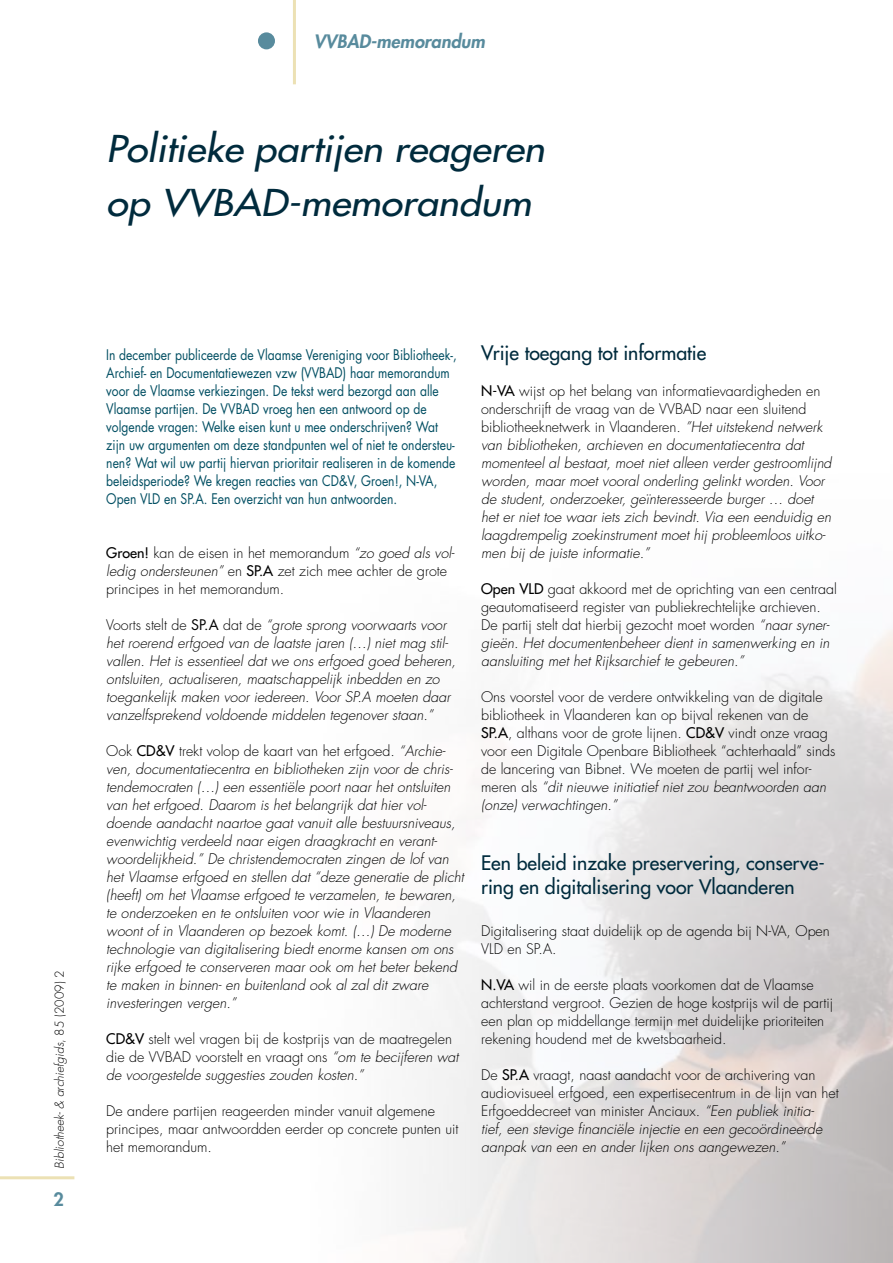
<style>
.page{position:relative;width:893px;height:1263px;background:#fff}
.page>*{position:absolute;margin:0;border:0;box-sizing:border-box;transform-origin:0 0}
.t1{font:italic 36px/54px "Futura";color:#002b3d;scale:1.1 1}
.t2{font:19.5px/24px "Futura";color:#002b3d}
.t3{font:italic 800 18px "Futura";color:#588b9d}
.t4{font:800 18px "Futura";color:#588b9d}
.t5{font:italic 300 14.25px/18px "Futura";color:#000}
.t6{font:300 14.25px/18px "Futura";color:#000}
.t7{font:14.25px/18px "Futura";color:#004e62;scale:.85 1}
.t8{font:italic 300 12px "Futura";color:#000}
.s1{font-style:normal}
.s2{font-weight:400}
.s3{font-style:italic}
.s4{font-weight:400;font-style:normal}
</style>
<div class="page">
<hr style="left:0;top:1176px;width:74px;height:3px;background:#ece1b4">
<hr style="left:293px;top:0;width:3px;height:84px;background:#ece1b4">
<div style="left:258px;top:32px;width:17px;height:17px;background:#588b9d;border-radius:50%"></div>
<p class="t3" style="left:314px;top:30px;width:173px">VVBAD-memorandum</p>
<h1 class="t1" style="left:106px;top:122px;width:400px">Politieke partijen reageren op VVBAD-memorandum</h1>
<p class="t8" style="left:52px;top:1168px;width:200px;rotate:-90deg">Bibliotheek- &amp; archiefgids<span class="s1">, 85 (2009) 2</span></p>
<p class="t4" style="left:53px;top:1188px;width:12px">2</p>
<p class="t7" style="left:106px;top:346px;width:414px">In december publiceerde de Vlaamse Vereniging voor Bibliotheek-, Archief- en Documentatiewezen vzw (VVBAD) haar memorandum voor de Vlaamse verkiezingen. De tekst werd bezorgd aan alle Vlaamse partijen. De VVBAD vroeg hen een antwoord op de volgende vragen: Welke eisen kunt u mee onderschrijven? Wat zijn uw argumenten om deze standpunten wel of niet te ondersteu&shy;nen? Wat wil uw partij hiervan prioritair realiseren in de komende beleidsperiode? We kregen reacties van CD&amp;V, Groen!, N-VA, Open VLD en SP.A. Een overzicht van hun antwoorden.</p>
<p class="t6" style="left:106px;top:544px;width:350px"><span class="s2">Groen!</span> kan de eisen in het memorandum <span class="s3">“zo goed als vol&shy;ledig ondersteunen”</span> en <span class="s2">SP.A</span> zet zich mee achter de grote principes in het memorandum.</p>
<p class="t5" style="left:106px;top:616px;width:351px"><span class="s1">Voorts stelt de</span> <span class="s4">SP.A</span> <span class="s1">dat de</span> “grote sprong voorwaarts voor het roerend erfgoed van de laatste jaren (…) niet mag stil&shy;vallen. Het is essentieel dat we ons erfgoed goed beheren, ontsluiten, actualiseren, maatschappelijk inbedden en zo toegankelijk maken voor iedereen. Voor SP.A moeten daar vanzelfsprekend voldoende middelen tegenover staan.”</p>
<p class="t5" style="left:106px;top:742px;width:359px"><span class="s1">Ook</span> <span class="s4">CD&amp;V</span> <span class="s1">trekt volop de kaart van het erfgoed.</span> “Archie&shy;ven, documentatiecentra en bibliotheken zijn voor de chris&shy;tendemocraten (…) een essentiële poort naar het ontsluiten van het erfgoed. Daarom is het belangrijk dat hier vol&shy;doende aandacht naartoe gaat vanuit alle bestuursniveaus, evenwichtig verdeeld naar eigen draagkracht en verant&shy;woordelijkheid.” De christendemocraten zingen de lof van het Vlaamse erfgoed en stellen dat “deze generatie de plicht (heeft) om het Vlaamse erfgoed te verzamelen, te bewaren, te onderzoeken en te ontsluiten voor wie in Vlaanderen woont of in Vlaanderen op bezoek komt. (…) De moderne technologie van digitalisering biedt enorme kansen om ons rijke erfgoed te conserveren maar ook om het beter bekend te maken in binnen- en buitenland ook al zal dit zware investeringen vergen.”</p>
<p class="t6" style="left:106px;top:1030px;width:354px"><span class="s2">CD&amp;V</span> stelt wel vragen bij de kostprijs van de maatregelen die de VVBAD voorstelt en vraagt ons <span class="s3">“om te becijferen wat de voorgestelde suggesties zouden kosten.”</span></p>
<p class="t6" style="left:106px;top:1102px;width:354px">De andere partijen reageerden minder vanuit algemene principes, maar antwoordden eerder op concrete punten uit het memorandum.</p>
<h2 class="t2" style="left:481px;top:341px;width:227px">Vrije toegang tot informatie</h2>
<p class="t5" style="left:481px;top:382px;width:352px"><span class="s4">N-VA</span> <span class="s1">wijst op het belang van informatievaardigheden en onderschrijft de vraag van de VVBAD naar een sluitend bibliotheeknetwerk in Vlaanderen.</span> ”Het uitstekend netwerk van bibliotheken, archieven en documentatiecentra dat momenteel al bestaat, moet niet alleen verder gestroomlijnd worden, maar moet vooral onderling gelinkt worden. Voor de student, onderzoeker, geïnteresseerde burger … doet het er niet toe waar iets zich bevindt. Via een eenduidig en laagdrempelig zoekinstrument moet hij probleemloos uitko&shy;men bij de juiste informatie.”</p>
<p class="t6" style="left:481px;top:580px;width:357px"><span class="s2">Open VLD</span> gaat akkoord met de oprichting van een centraal geautomatiseerd register van publiekrechtelijke archieven.<br>De partij stelt dat hierbij gezocht moet worden <span class="s3">“naar syner&shy;gieën. Het documentenbeheer dient in samenwerking en in aansluiting met het Rijksarchief te gebeuren.”</span></p>
<p class="t6" style="left:481px;top:688px;width:356px">Ons voorstel voor de verdere ontwikkeling van de digitale bibliotheek in Vlaanderen kan op bijval rekenen van de <span class="s2">SP.A</span>, althans voor de grote lijnen. <span class="s2">CD&amp;V</span> vindt onze vraag voor een Digitale Openbare Bibliotheek “achterhaald” sinds de lancering van Bibnet. We moeten de partij wel infor&shy;meren als <span class="s3">“dit nieuwe initiatief niet zou beantwoorden aan (onze) verwachtingen.”</span></p>
<h2 class="t2" style="left:481px;top:851px;width:345px">Een beleid inzake preservering, conserve&shy;ring en digitalisering voor Vlaanderen</h2>
<p class="t6" style="left:481px;top:922px;width:350px">Digitalisering staat duidelijk op de agenda bij N-VA, Open<br>VLD en SP.A.</p>
<p class="t6" style="left:481px;top:976px;width:353px"><span class="s2">N.VA</span> wil in de eerste plaats voorkomen dat de Vlaamse achterstand vergroot. Gezien de hoge kostprijs wil de partij een plan op middellange termijn met duidelijke prioriteiten rekening houdend met de kwetsbaarheid.</p>
<p class="t6" style="left:481px;top:1066px;width:359px">De <span class="s2">SP.A</span> vraagt, naast aandacht voor de archivering van audiovisueel erfgoed, een expertisecentrum in de lijn van het Erfgoeddecreet van minister Anciaux. <span class="s3">“Een publiek initia&shy;tief, een stevige financiële injectie en een gecoördineerde aanpak van een en ander lijken ons aangewezen.”</span></p>
</div>
